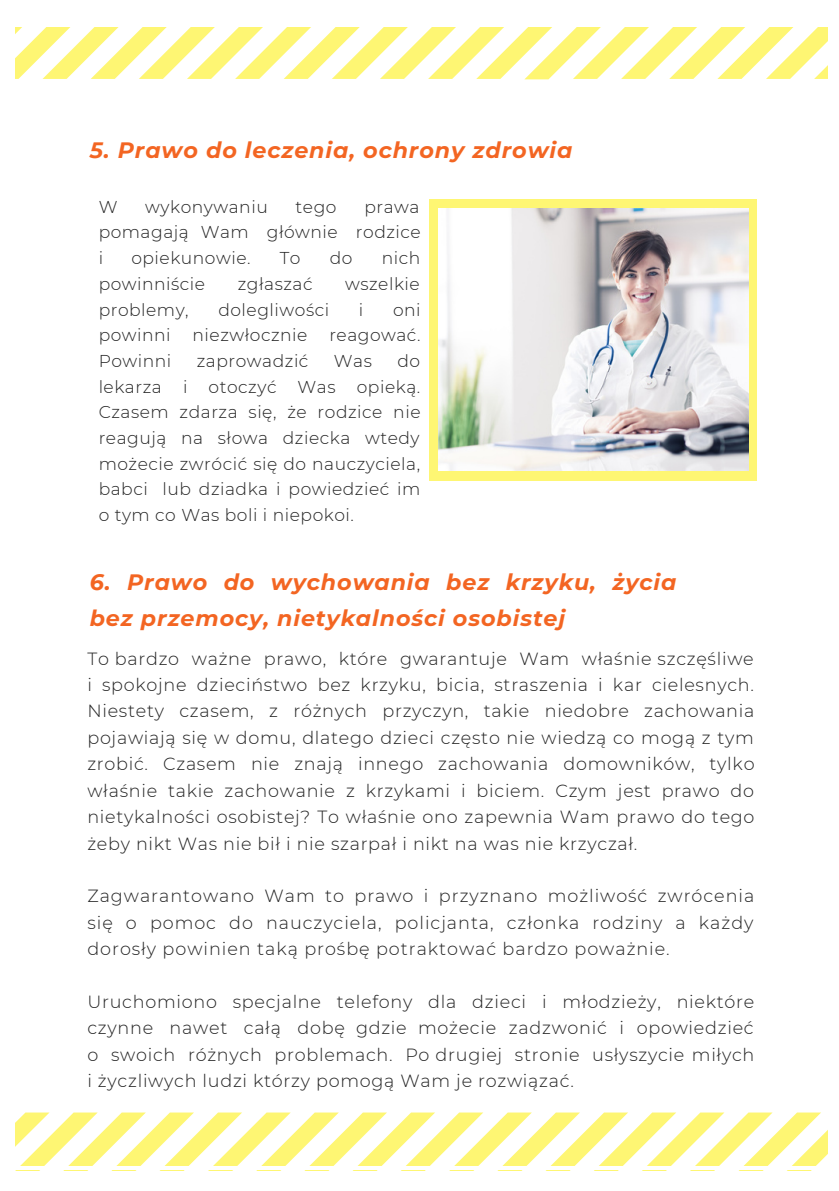
<style>
.page{position:relative;width:839px;height:1191px;background:#fff}
.page>*{position:absolute;margin:0;border:0;box-sizing:border-box;transform-origin:0 0}
.t1{font:italic 700 22.2px/36.2px "Montserrat";letter-spacing:.04em;color:#f36522}
.t2{font:300 17.6px/26.4px "Montserrat";letter-spacing:.04em;color:#222;text-align:justify}
.t3{font:300 17.2px/25.6px "Montserrat";letter-spacing:.03em;color:#222;text-align:justify}
</style>
<div class="page">
<svg style="left:15px;top:27px;width:813px;height:52px"></svg>
<svg style="left:15px;top:1113px;width:813px;height:53px"></svg>
<div style="left:429px;top:199px;width:327px;height:281px;background:#fef673"></div>
<img style="left:439px;top:208px;width:309px;height:262px">
<p class="t1" style="left:90px;top:132px;width:484px">5. Prawo do leczenia, ochrony zdrowia</p>
<p class="t3" style="left:99px;top:194px;width:20px">W</p>
<p class="t3" style="left:145px;top:194px;width:124px">wykonywaniu</p>
<p class="t3" style="left:295px;top:194px;width:42px">tego</p>
<p class="t3" style="left:99px;top:194px;width:324px;text-indent:266px">prawa pomagają Wam głównie rodzice i</p>
<p class="t3" style="left:131px;top:245px;width:121px">opiekunowie.</p>
<p class="t3" style="left:280px;top:245px;width:22px">To</p>
<p class="t3" style="left:330px;top:245px;width:24px">do</p>
<p class="t3" style="left:382px;top:245px;width:40px">nich</p>
<p class="t3" style="left:99px;top:271px;width:108px">powinniście</p>
<p class="t3" style="left:238px;top:271px;width:76px">zgłaszać</p>
<p class="t3" style="left:345px;top:271px;width:76px">wszelkie</p>
<p class="t3" style="left:99px;top:297px;width:91px">problemy,</p>
<p class="t3" style="left:218px;top:297px;width:112px">dolegliwości</p>
<p class="t3" style="left:359px;top:297px;width:6px">i</p>
<p class="t3" style="left:393px;top:297px;width:29px">oni</p>
<p class="t3" style="left:99px;top:322px;width:74px">powinni</p>
<p class="t3" style="left:192px;top:322px;width:116px">niezwłocznie</p>
<p class="t3" style="left:329px;top:322px;width:93px">reagować.</p>
<p class="t3" style="left:99px;top:348px;width:74px">Powinni</p>
<p class="t3" style="left:197px;top:348px;width:113px">zaprowadzić</p>
<p class="t3" style="left:334px;top:348px;width:40px">Was</p>
<p class="t3" style="left:99px;top:348px;width:323px;text-indent:299px">do lekarza i otoczyć Was opieką.<br>Czasem zdarza się, że rodzice nie reagują na słowa dziecka wtedy możecie zwrócić się do nauczyciela, babci lub dziadka i powiedzieć im o tym co Was boli i niepokoi.</p>
<p class="t1" style="left:90px;top:564px;width:588px">6. Prawo do wychowania bez krzyku, życia bez przemocy, nietykalności osobistej</p>
<p class="t2" style="left:87px;top:645px;width:668px">To bardzo ważne prawo, które gwarantuje Wam właśnie szczęśliwe i spokojne dzieciństwo bez krzyku, bicia, straszenia i kar cielesnych.<br>Niestety czasem, z różnych przyczyn, takie niedobre zachowania pojawiają się w domu, dlatego dzieci często nie wiedzą co mogą z tym zrobić. Czasem nie znają innego zachowania domowników, tylko właśnie takie zachowanie z krzykami i biciem. Czym jest prawo do nietykalności osobistej? To właśnie ono zapewnia Wam prawo do tego żeby nikt Was nie bił i nie szarpał i nikt na was nie krzyczał.</p>
<p class="t2" style="left:87px;top:883px;width:668px">Zagwarantowano Wam to prawo i przyznano możliwość zwrócenia się o pomoc do nauczyciela, policjanta, członka rodziny a każdy dorosły powinien taką prośbę potraktować bardzo poważnie.</p>
<p class="t2" style="left:87px;top:988px;width:668px">Uruchomiono specjalne telefony dla dzieci i młodzieży, niektóre czynne nawet całą dobę gdzie możecie zadzwonić i opowiedzieć o swoich różnych problemach. Po drugiej stronie usłyszycie miłych i życzliwych ludzi którzy pomogą Wam je rozwiązać.</p>
</div>
